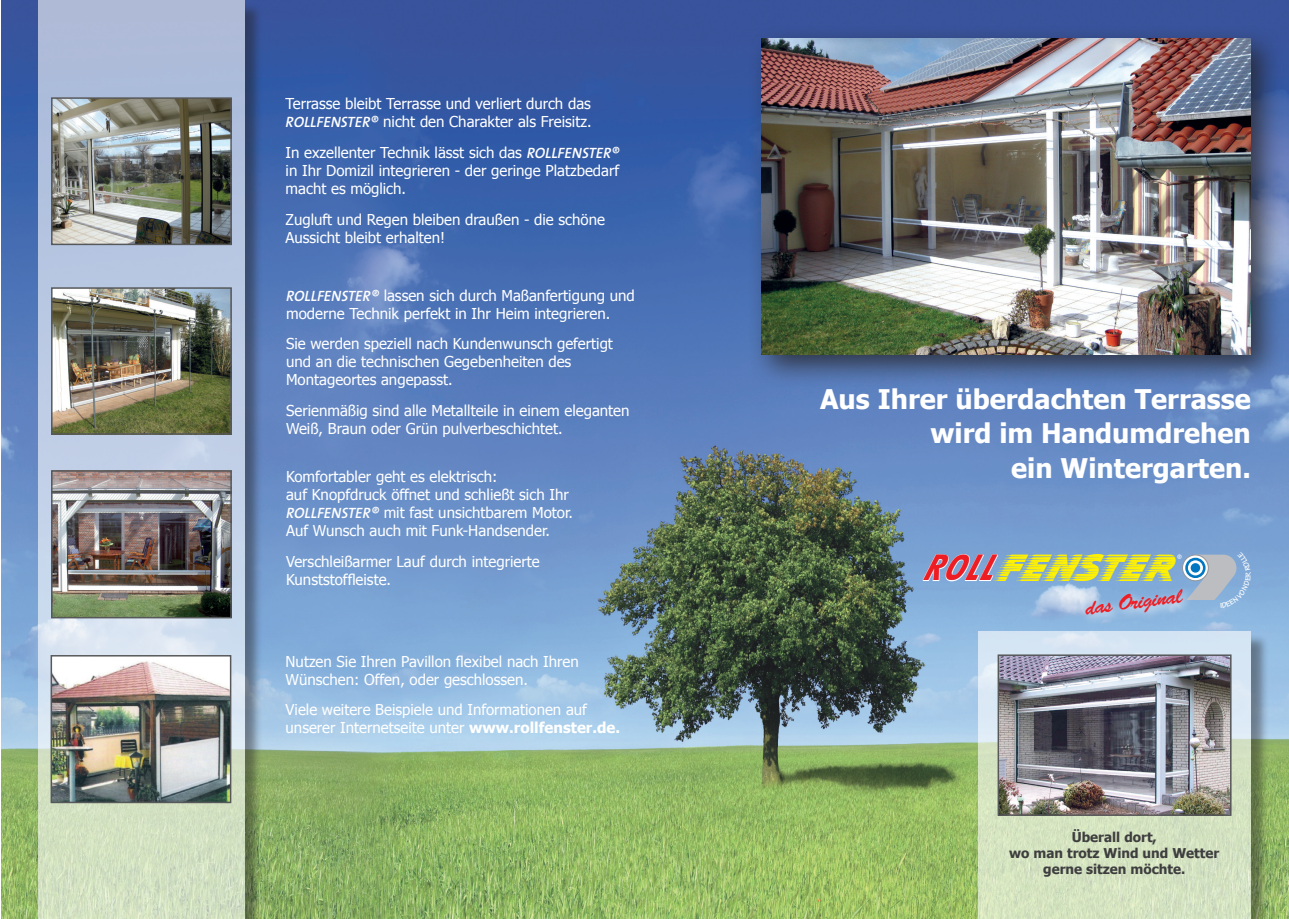
<style>
.page{position:relative;width:1289px;height:919px;background:#fff}
.page>*{position:absolute;margin:0;border:0;box-sizing:border-box;transform-origin:0 0}
.t1{font:39.3px "Slipstream Let Plain";color:#fff101}
.t2{font:700 27px/34.5px "Tahoma";color:#fff;text-align:right}
.t3{font:21.6px "Brush Script Std";color:#ee1d23}
.t4{font:15px/18px "Tahoma";color:#fff}
.t5{font:700 13.5px/16.2px "Tahoma";color:#3e3e3f;text-align:center}
.t6{font:300 10.2px "The Sans B3";color:#fff}
.t7{font:700 7.8px "Tekton Pro";color:#fff}
.s1{font-family:"The Sans B6";font-weight:600;font-style:italic}
.s2{font-weight:700}
.s3{font-family:"Futura BT";font-weight:700;font-style:italic;font-stretch:condensed;font-size:35.4px;color:#ee1d23}
</style>
<div class="page">
<img style="left:1px;top:0;width:1287px;height:918px">
<div style="left:41px;top:2px;width:222px;height:916px;background:#231f20;opacity:.75"></div>
<svg style="left:38px;top:0;width:206px;height:918px;background:#c2d0d7"></svg>
<div style="left:748px;top:25px;width:536px;height:363px;background:#231f20;opacity:.75"></div>
<img style="left:761px;top:38px;width:489px;height:316px">
<div style="left:980px;top:633px;width:289px;height:285px;background:#231f20;opacity:.75"></div>
<svg style="left:977px;top:631px;width:273px;height:287px;background:#d3e2cb"></svg>
<img style="left:1000px;top:657px;width:228px;height:155px">
<div style="left:997px;top:654px;width:234px;height:161px;border:2px solid #57585a"></div>
<img style="left:54px;top:290px;width:175px;height:141px">
<div style="left:51px;top:287px;width:181px;height:147px;border:2px solid #57585a"></div>
<img style="left:54px;top:100px;width:175px;height:142px">
<div style="left:51px;top:97px;width:181px;height:148px;border:2px solid #57585a"></div>
<img style="left:54px;top:473px;width:175px;height:142px">
<div style="left:51px;top:470px;width:181px;height:148px;border:2px solid #57585a"></div>
<img style="left:54px;top:658px;width:174px;height:142px">
<div style="left:51px;top:655px;width:180px;height:148px;border:2px solid #57585a"></div>
<svg style="left:921px;top:553px;width:78px;height:29px;background:#99b9de"></svg>
<svg style="left:1182px;top:555px;width:26px;height:25px"></svg>
<div style="left:1182px;top:554px;width:26px;height:27px;border:1px solid #939598;border-radius:50%"></div>
<div style="left:1185px;top:557px;width:20px;height:21px;border:3px solid #0077c0;border-radius:50%"></div>
<div style="left:1079px;top:583px;width:115px;height:42px;background:#fff;opacity:.75"></div>
<svg style="left:1186px;top:551px;width:64px;height:57px;background:#97b4d0"></svg>
<p class="t4" style="left:285px;top:94px;width:307px">Terrasse bleibt Terrasse und verliert durch das<br><span class="s1">ROLLFENSTER®</span> nicht den Charakter als Freisitz.</p>
<p class="t4" style="left:285px;top:143px;width:335px;text-align:justify">In exzellenter Technik lässt sich das <span class="s1">ROLLFENSTER® </span>in Ihr Domizil integrieren - der geringe Platzbedarf macht es möglich.</p>
<p class="t4" style="left:285px;top:210px;width:321px">Zugluft und Regen bleiben draußen - die schöne<br>Aussicht bleibt erhalten!</p>
<p class="t4" style="left:286px;top:285px;width:350px"><span class="s1">ROLLFENSTER®</span> lassen sich durch Maßanfertigung und moderne Technik perfekt in Ihr Heim integrieren.</p>
<p class="t4" style="left:286px;top:334px;width:328px">Sie werden speziell nach Kundenwunsch gefertigt und an die technischen Gegebenheiten des<br>Montageortes angepasst.</p>
<p class="t4" style="left:286px;top:401px;width:345px">Serienmäßig sind alle Metallteile in einem eleganten<br>Weiß, Braun oder Grün pulverbeschichtet.</p>
<p class="t4" style="left:286px;top:467px;width:288px">Komfortabler geht es elektrisch:<br>auf Knopfdruck öffnet und schließt sich Ihr <span class="s1">ROLLFENSTER®</span> mit fast unsichtbarem Motor.<br>Auf Wunsch auch mit Funk-Handsender.</p>
<p class="t4" style="left:286px;top:551px;width:255px">Verschleißarmer Lauf durch integrierte<br>Kunststoffleiste.</p>
<p class="t4" style="left:285px;top:651px;width:295px">Nutzen Sie Ihren Pavillon flexibel nach Ihren<br>Wünschen: Offen, oder geschlossen.</p>
<p class="t4" style="left:285px;top:700px;width:336px">Viele weitere Beispiele und Informationen auf unserer Internetseite unter <span class="s2">www.rollfenster.de.</span></p>
<h2 class="t2" style="left:820px;top:380px;width:432px">Aus Ihrer überdachten Terrasse wird im Handumdrehen<br>ein Wintergarten.</h2>
<h1 class="t1" style="left:923px;top:546px;width:246px"><span class="s3">ROLL</span>FENSTER</h1>
<h3 class="t3" style="left:1083px;top:595px;width:99px;rotate:-7deg">das Original</h3>
<p class="t6" style="left:1176px;top:553px;width:7px">®</p>
<p class="t7" style="left:1243px;top:576px;width:6px;rotate:-90deg">r</p>
<p class="t5" style="left:1009px;top:828px;width:212px">Überall dort,<br>wo man trotz Wind und Wetter gerne sitzen möchte.</p>
</div>
